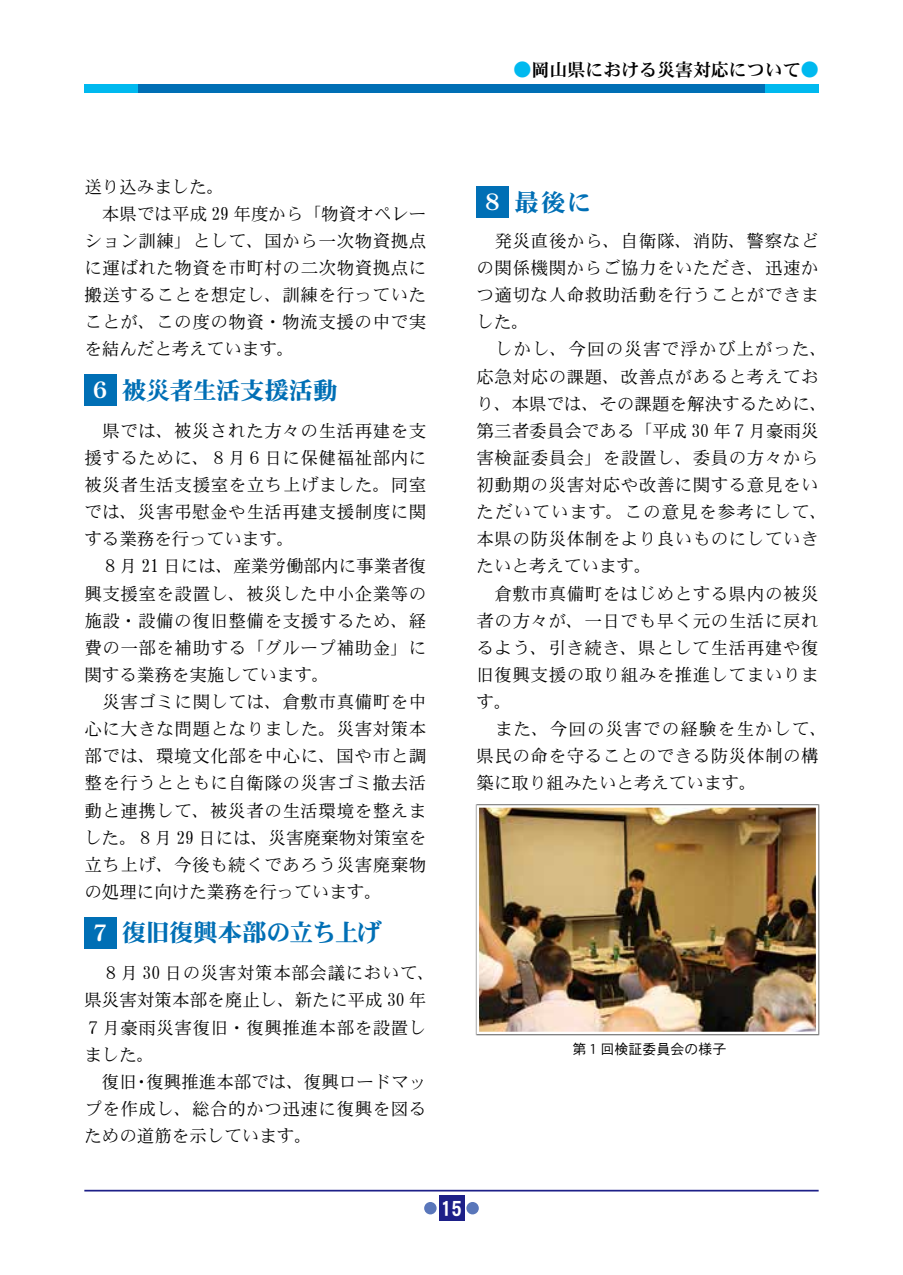
<style>
.page{position:relative;width:903px;height:1275px;background:#fff}
.page>*{position:absolute;margin:0;border:0;box-sizing:border-box;transform-origin:0 0}
.t1{font:24.5px "DFHS Mincho W9 WIN RKSJ H";letter-spacing:-.025em;color:#006fb5}
.t2{font:21px "DFHS Gothic W7 WIN RKSJ H";color:#fff}
.t3{font:17.85px "DFHS Mincho W7 WIN RKSJ H";color:#000}
.t4{font:17.5px/27.1px "DFHS Mincho W3 WIN RKSJ H";letter-spacing:.03em;color:#000}
.t5{font:14px "DFHS Gothic W3 WIN RKSJ H";color:#000}
.s1{color:#00b9ef}
.s2{font-size:22.75px;color:#fff}
</style>
<div class="page">
<hr style="left:84px;top:1190px;width:735px;height:1px;background:#1d2088">
<div style="left:439px;top:1196px;width:25px;height:25px;background:#1d2088"></div>
<div style="left:466px;top:1202px;width:13px;height:12px;background:#5976ba;border-radius:50%"></div>
<div style="left:424px;top:1202px;width:13px;height:12px;background:#5976ba;border-radius:50%"></div>
<div style="left:84px;top:84px;width:734px;height:9px;background:#006fb5"></div>
<div style="left:84px;top:84px;width:54px;height:9px;background:#00b9ef"></div>
<div style="left:765px;top:84px;width:54px;height:9px;background:#00b9ef"></div>
<img style="left:479px;top:808px;width:336px;height:223px">
<div style="left:476px;top:805px;width:342px;height:229px;border:2px solid #fff"></div>
<div style="left:84px;top:374px;width:32px;height:32px;background:#006fb5"></div>
<div style="left:84px;top:916px;width:32px;height:32px;background:#006fb5"></div>
<div style="left:476px;top:186px;width:32px;height:32px;background:#006fb5"></div>
<p class="t3" style="left:514px;top:61px;width:306px"><span class="s1">●</span>岡山県における災害対応について<span class="s1">●</span></p>
<p class="t4" style="left:84px;top:173px;width:344px">送り込みました。<br>　本県では平成 29 年度から「物資オペレーション訓練」として、国から一次物資拠点に運ばれた物資を市町村の二次物資拠点に搬送することを想定し、訓練を行っていたことが、この度の物資・物流支援の中で実を結んだと考えています。</p>
<h1 class="t1" style="left:89px;top:378px;width:250px"><span class="s2">６</span>被災者生活支援活動</h1>
<p class="t4" style="left:84px;top:417px;width:344px">　県では、被災された方々の生活再建を支援するために、８月６日に保健福祉部内に被災者生活支援室を立ち上げました。同室では、災害弔慰金や生活再建支援制度に関する業務を行っています。<br>　８月 21 日には、産業労働部内に事業者復興支援室を設置し、被災した中小企業等の施設・設備の復旧整備を支援するため、経費の一部を補助する「グループ補助金」に関する業務を実施しています。<br>　災害ゴミに関しては、倉敷市真備町を中心に大きな問題となりました。災害対策本部では、環境文化部を中心に、国や市と調整を行うとともに自衛隊の災害ゴミ撤去活動と連携して、被災者の生活環境を整えました。８月 29 日には、災害廃棄物対策室を立ち上げ、今後も続くであろう災害廃棄物の処理に向けた業務を行っています。</p>
<h1 class="t1" style="left:89px;top:920px;width:295px"><span class="s2">７</span>復旧復興本部の立ち上げ</h1>
<p class="t4" style="left:84px;top:960px;width:352px">　８月 30 日の災害対策本部会議において、県災害対策本部を廃止し、新たに平成 30 年<br>７月豪雨災害復旧・復興推進本部を設置しました。<br>　復旧・復興推進本部では、復興ロードマップを作成し、総合的かつ迅速に復興を図るための道筋を示しています。</p>
<h1 class="t1" style="left:481px;top:190px;width:112px"><span class="s2">８</span>最後に</h1>
<p class="t4" style="left:476px;top:228px;width:352px">　発災直後から、自衛隊、消防、警察などの関係機関からご協力をいただき、迅速かつ適切な人命救助活動を行うことができました。<br>　しかし、今回の災害で浮かび上がった、応急対応の課題、改善点があると考えており、本県では、その課題を解決するために、第三者委員会である「平成 30 年７月豪雨災害検証委員会」を設置し、委員の方々から初動期の災害対応や改善に関する意見をいただいています。この意見を参考にして、本県の防災体制をより良いものにしていきたいと考えています。<br>　倉敷市真備町をはじめとする県内の被災者の方々が、一日でも早く元の生活に戻れるよう、引き続き、県として生活再建や復旧復興支援の取り組みを推進してまいります。<br>　また、今回の災害での経験を生かして、県民の命を守ることのできる防災体制の構築に取り組みたいと考えています。</p>
<p class="t5" style="left:573px;top:1042px;width:155px">第１回検証委員会の様子</p>
<p class="t2" style="left:441px;top:1198px;width:23px">15</p>
</div>
